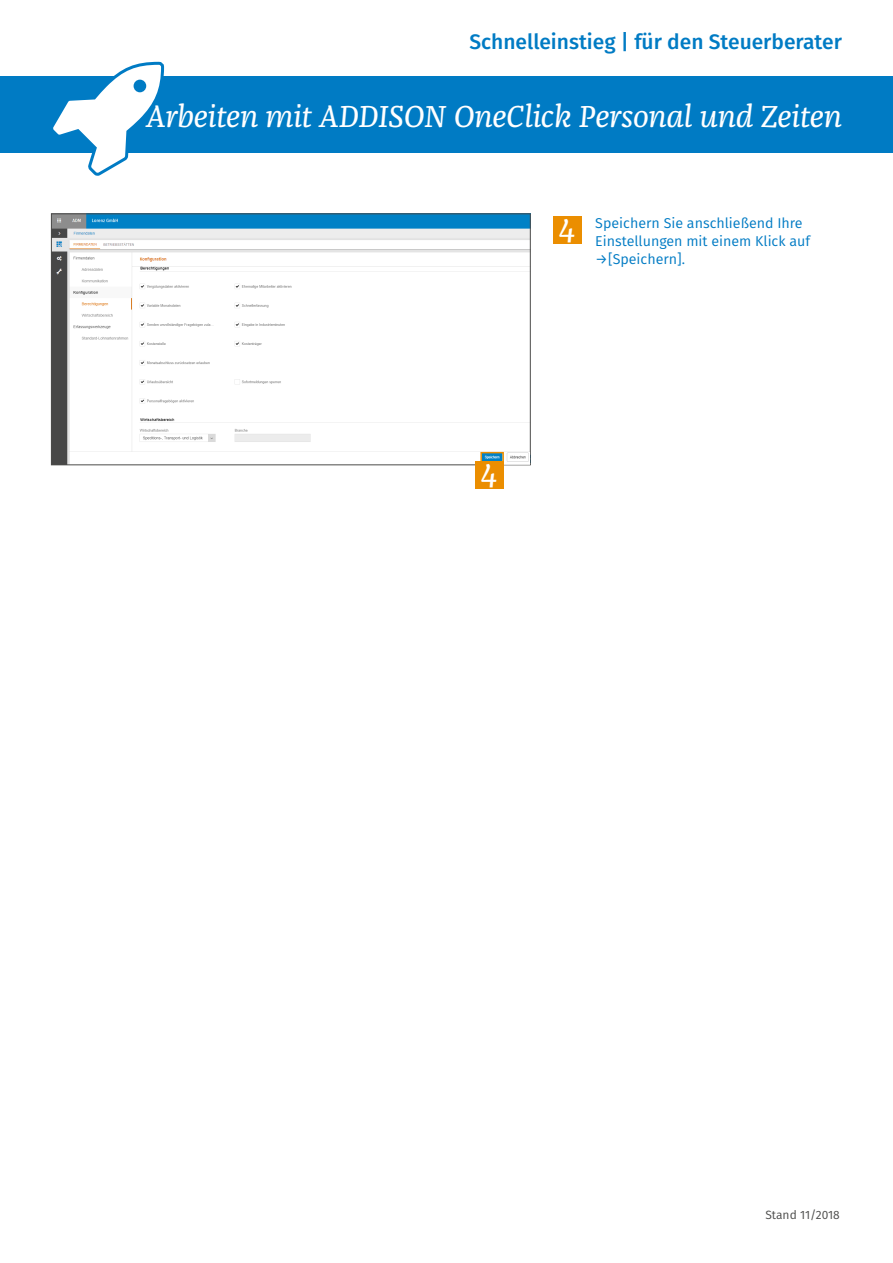
<style>
.page{position:relative;width:893px;height:1263px;background:#fff}
.page>*{position:absolute;margin:0;border:0;box-sizing:border-box;transform-origin:0 0}
.Title_Franziska_40_p{font:italic 34.5px "Franziska Pro";color:#fff}
.Title_Franzisca_Uebe{font:italic 31.5px "Franziska Pro";letter-spacing:-.01em;color:#fff}
.Sub_title_14_pt{font:500 21px "Fira Sans";color:#007bc4}
.Body_text{font:14.25px/18px "Fira Sans";color:#007bc4}
.t1{font:12px "Fira Sans";color:#4b4b4a}
</style>
<div class="page">
<div style="left:0;top:77px;width:893px;height:76px;background:#007bc4"></div>
<img style="left:53px;top:215px;width:476px;height:248px">
<img style="left:478px;top:452px;width:51px;height:11px">
<div style="left:553px;top:216px;width:29px;height:27px;background:#eb8e00"></div>
<div style="left:475px;top:461px;width:29px;height:28px;background:#eb8e00"></div>
<div style="left:480px;top:452px;width:24px;height:11px;border:1px solid #eb8e00"></div>
<svg style="left:45px;top:61px;width:122px;height:324px"></svg>
<p class="Sub_title_14_pt" style="left:469px;top:25px;width:374px">Schnelleinstieg | für den Steuerberater</p>
<p class="Title_Franzisca_Uebe" style="left:146px;top:96px;width:698px">Arbeiten mit ADDISON OneClick Personal und Zeiten</p>
<p class="Title_Franziska_40_p" style="left:559px;top:207px;width:18px">4</p>
<p class="Body_text" style="left:595px;top:214px;width:216px">Speichern Sie anschließend Ihre<br>Einstellungen mit einem Klick auf</p>
<p class="Body_text" style="left:595px;top:250px;width:91px">→[Speichern].</p>
<p class="Title_Franziska_40_p" style="left:481px;top:452px;width:18px">4</p>
<p class="t1" style="left:765px;top:1206px;width:76px">Stand 11/2018</p>
</div>
